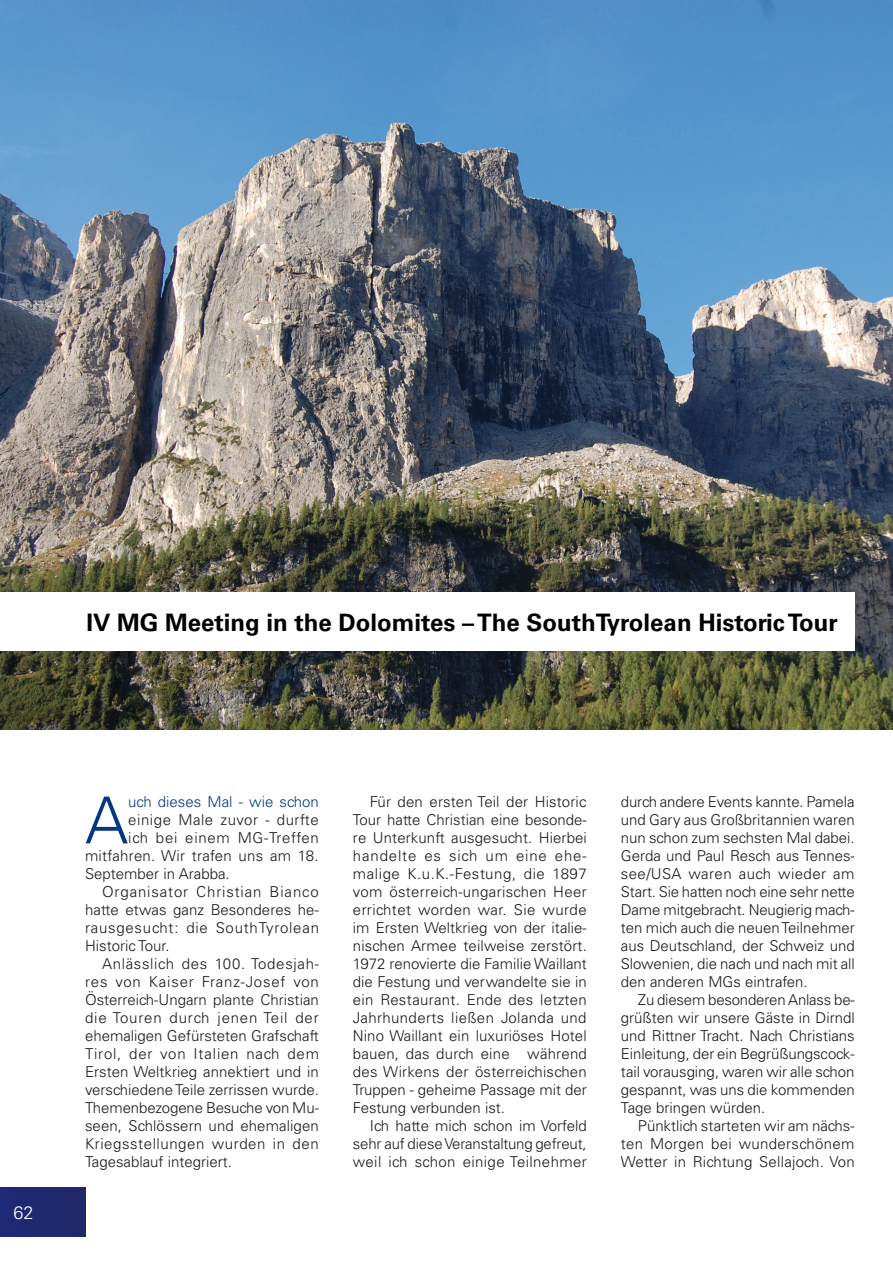
<style>
.page{position:relative;width:893px;height:1263px;background:#fff}
.page>*{position:absolute;margin:0;border:0;box-sizing:border-box;transform-origin:0 0}
.aa_mgdm_initial{font:300 64.8px "Univers";color:#003883}
.aa_Große_unterschrif{font:700 24px "Univers";color:#010000}
.t1{font:300 18px "Univers";color:#fff}
.aa_mgdm_Masse{font:300 15px/18px "Univers";color:#1a171c;text-align:justify}
.aa_mgdm_initial-2{font:300 15px "Univers";letter-spacing:.015em;color:#1a171c}
.aa_mgdm_initial-3{font:300 15px "Univers";letter-spacing:.035em;color:#1a171c}
.aa_mgdm_initial-4{font:300 15px "Univers";color:#003883}
.aa_mgdm_initial-5{font:300 15px "Univers";letter-spacing:.05em;color:#1a171c}
</style>
<div class="page">
<div style="left:0;top:1187px;width:85px;height:49px;background:#1f296e"></div>
<img style="left:0;top:0;width:893px;height:730px">
<div style="left:0;top:592px;width:855px;height:59px;background:#fff"></div>
<p class="aa_Große_unterschrif" style="left:86px;top:608px;width:753px">IV MG Meeting in the Dolomites – The SouthTyrolean Historic Tour</p>
<p class="t1" style="left:14px;top:1202px;width:22px">62</p>
<p class="aa_mgdm_initial" style="left:85px;top:781px;width:45px">A</p>
<p class="aa_mgdm_initial-4" style="left:128px;top:793px;width:192px">uch dieses Mal - wie schon</p>
<p class="aa_mgdm_initial-3" style="left:128px;top:811px;width:192px">einige Male zuvor - durfte</p>
<p class="aa_mgdm_initial-5" style="left:128px;top:829px;width:192px">ich bei einem MG-Treffen</p>
<p class="aa_mgdm_initial-2" style="left:85px;top:847px;width:235px">mitfahren. Wir trafen uns am 18.</p>
<p class="aa_mgdm_initial-2" style="left:85px;top:865px;width:146px">September in Arabba.</p>
<p class="aa_mgdm_Masse" style="left:85px;top:883px;width:235px;text-indent:17px">Organisator Christian Bianco hatte etwas ganz Besonderes he&shy;rausgesucht: die SouthTyrolean Historic Tour.</p>
<p class="aa_mgdm_Masse" style="left:85px;top:955px;width:235px;text-indent:17px">Anlässlich des 100. Todesjah&shy;res von Kaiser Franz-Josef von Österreich-Ungarn plante Christian die Touren durch jenen Teil der ehemaligen Gefürsteten Grafschaft Tirol, der von Italien nach dem Ersten Weltkrieg annektiert und in verschiedene Teile zerrissen wurde.<br>Themenbezogene Besuche von Mu&shy;seen, Schlössern und ehemaligen Kriegsstellungen wurden in den Tagesablauf integriert.</p>
<p class="aa_mgdm_Masse" style="left:353px;top:793px;width:236px;text-indent:17px">Für den ersten Teil der Historic Tour hatte Christian eine besonde&shy;re Unterkunft ausgesucht. Hierbei handelte es sich um eine ehe&shy;malige K.u.K.-Festung, die 1897 vom österreich-ungarischen Heer errichtet worden war. Sie wurde im Ersten Weltkrieg von der italie&shy;nischen Armee teilweise zerstört.<br>1972 renovierte die Familie Waillant die Festung und verwandelte sie in ein Restaurant. Ende des letzten Jahrhunderts ließen Jolanda und Nino Waillant ein luxuriöses Hotel bauen, das durch eine während des Wirkens der österreichischen Truppen - geheime Passage mit der Festung verbunden ist.</p>
<p class="aa_mgdm_Masse" style="left:353px;top:1117px;width:235px;text-indent:17px">Ich hatte mich schon im Vorfeld sehr auf diese Veranstaltung gefreut, weil ich schon einige Teilnehmer</p>
<p class="aa_mgdm_Masse" style="left:621px;top:793px;width:235px">durch andere Events kannte. Pamela und Gary aus Großbritannien waren nun schon zum sechsten Mal dabei.<br>Gerda und Paul Resch aus Tennes&shy;see/USA waren auch wieder am Start. Sie hatten noch eine sehr nette Dame mitgebracht. Neugierig mach&shy;ten mich auch die neuen Teilnehmer aus Deutschland, der Schweiz und Slowenien, die nach und nach mit all den anderen MGs eintrafen.</p>
<p class="aa_mgdm_Masse" style="left:621px;top:991px;width:235px;text-indent:17px">Zu diesem besonderen Anlass be&shy;grüßten wir unsere Gäste in Dirndl und Rittner Tracht. Nach Christians Einleitung, der ein Begrüßungscock&shy;tail vorausging, waren wir alle schon gespannt, was uns die kommenden Tage bringen würden.</p>
<p class="aa_mgdm_Masse" style="left:621px;top:1117px;width:235px;text-indent:17px">Pünktlich starteten wir am nächs&shy;ten Morgen bei wunderschönem Wetter in Richtung Sellajoch. Von</p>
</div>
